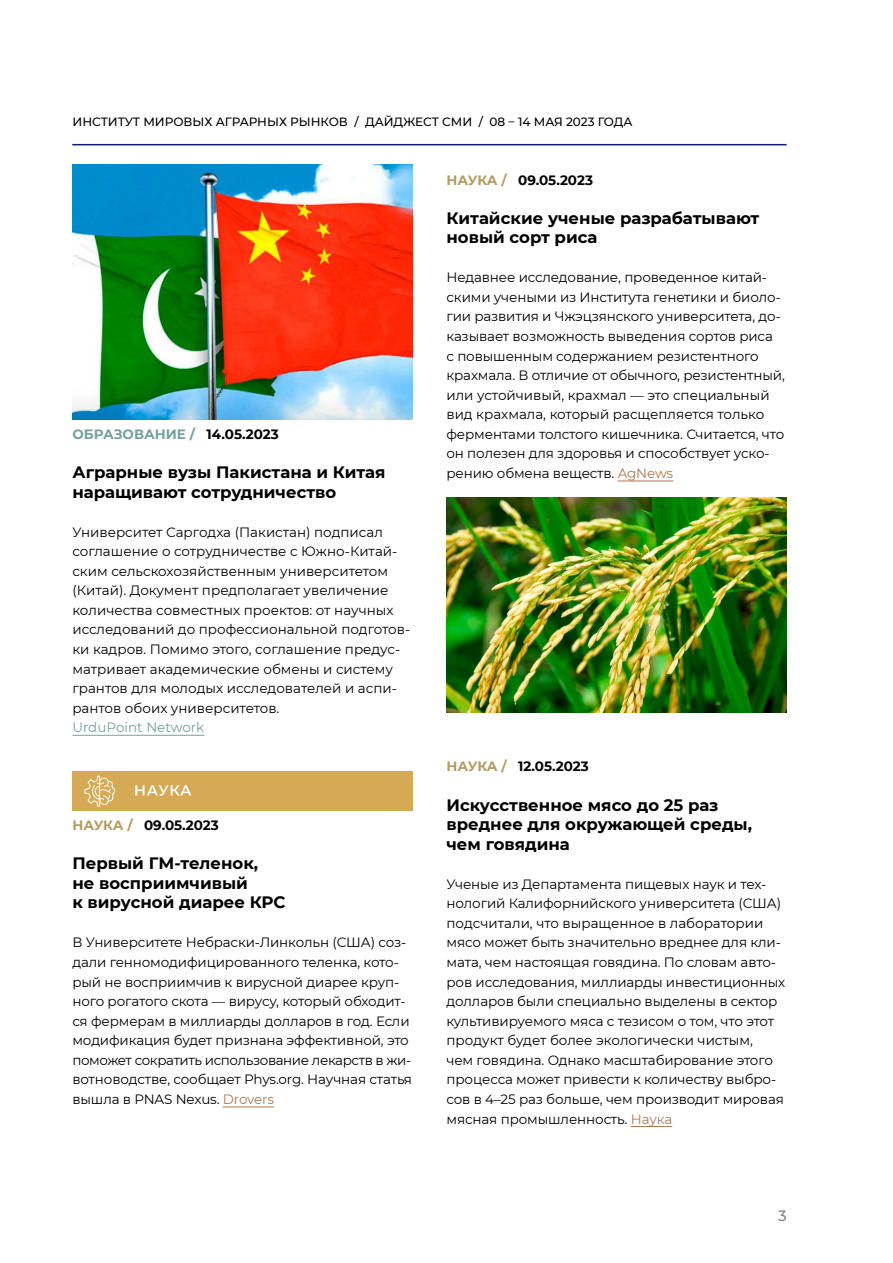
<style>
.page{position:relative;width:893px;height:1263px;background:#fff}
.page>*{position:absolute;margin:0;border:0;box-sizing:border-box;transform-origin:0 0}
.t1{font:700 16.5px/19.5px "Montserrat";color:#000}
.t2{font:500 15px "Montserrat";color:#817f7e}
.t3{font:13.5px/19.5px "Montserrat";letter-spacing:-.01em;color:#000}
.t4{font:700 13.5px "Montserrat";color:#000}
.t5{font:700 13.5px "Montserrat";color:#74a0a1}
.t6{font:13.5px "Montserrat";color:#74a0a1}
.t7{font:500 12px "Montserrat";color:#000}
.s1{color:#b49b61}
.s2{color:#000}
.s3{color:#ae7950}
</style>
<div class="page">
<hr style="left:72px;top:144px;width:715px;height:1px;background:#131a7d">
<hr style="left:223px;top:1106px;width:51px;height:1px;background:#ae7950">
<hr style="left:618px;top:481px;width:55px;height:1px;background:#ae7950">
<hr style="left:631px;top:1126px;width:41px;height:1px;background:#ae7950">
<div style="left:72px;top:771px;width:341px;height:40px;background:#d6aa55"></div>
<svg style="left:135px;top:785px;width:56px;height:11px"></svg>
<svg style="left:84px;top:775px;width:32px;height:32px"></svg>
<img style="left:72px;top:165px;width:340px;height:254px">
<img style="left:447px;top:497px;width:340px;height:216px">
<hr style="left:72px;top:735px;width:132px;height:1px;background:#74a0a1">
<p class="t7" style="left:72px;top:113px;width:561px">ИНСТИТУТ МИРОВЫХ АГРАРНЫХ РЫНКОВ / ДАЙДЖЕСТ СМИ / 08 – 14 МАЯ 2023 ГОДА</p>
<p class="t4" style="left:446px;top:170px;width:148px"><span class="s1">НАУКА /</span> 09.05.2023</p>
<p class="t5" style="left:72px;top:424px;width:208px">ОБРАЗОВАНИЕ / <span class="s2">14.05.2023</span></p>
<p class="t1" style="left:72px;top:461px;width:315px">Аграрные вузы Пакистана и Китая наращивают сотрудничество</p>
<p class="t3" style="left:72px;top:522px;width:339px">Университет Саргодха (Пакистан) подписал соглашение о сотрудничестве с Южно-Китай&shy;ским сельскохозяйственным университетом (Китай). Документ предполагает увеличение количества совместных проектов: от научных исследований до профессиональной подготов&shy;ки кадров. Помимо этого, соглашение предус&shy;матривает академические обмены и систему грантов для молодых исследователей и аспи&shy;рантов обоих университетов.</p>
<p class="t6" style="left:72px;top:718px;width:133px">UrduPoint Network</p>
<p class="t4" style="left:72px;top:815px;width:148px"><span class="s1">НАУКА /</span> 09.05.2023</p>
<p class="t1" style="left:72px;top:853px;width:214px">Первый ГМ-теленок,<br>не восприимчивый<br>к вирусной диарее КРС</p>
<p class="t3" style="left:72px;top:932px;width:341px">В Университете Небраски-Линкольн (США) соз&shy;дали генномодифицированного теленка, кото&shy;рый не восприимчив к вирусной диарее круп&shy;ного рогатого скота — вирусу, который обходит&shy;ся фермерам в миллиарды долларов в год. Если модификация будет признана эффективной, это поможет сократить использование лекарств в жи&shy;вотноводстве, сообщает Рhys.org. Научная статья вышла в PNAS Nexus. <span class="s3">Drovers</span></p>
<p class="t1" style="left:446px;top:207px;width:314px">Китайские ученые разрабатывают новый сорт риса</p>
<p class="t3" style="left:446px;top:267px;width:340px">Недавнее исследование, проведенное китай&shy;скими учеными из Института генетики и биоло&shy;гии развития и Чжэцзянского университета, до&shy;казывает возможность выведения сортов риса<br>с повышенным содержанием резистентного крахмала. В отличие от обычного, резистентный, или устойчивый, крахмал — это специальный вид крахмала, который расщепляется только ферментами толстого кишечника. Считается, что он полезен для здоровья и способствует уско&shy;рению обмена веществ. <span class="s3">AgNews</span></p>
<p class="t4" style="left:446px;top:757px;width:144px"><span class="s1">НАУКА /</span> 12.05.2023</p>
<p class="t1" style="left:446px;top:794px;width:307px">Искусственное мясо до 25 раз вреднее для окружающей среды, чем говядина</p>
<p class="t3" style="left:446px;top:874px;width:340px">Ученые из Департамента пищевых наук и тех&shy;нологий Калифорнийского университета (США) подсчитали, что выращенное в лаборатории мясо может быть значительно вреднее для кли&shy;мата, чем настоящая говядина. По словам авто&shy;ров исследования, миллиарды инвестиционных долларов были специально выделены в сектор культивируемого мяса с тезисом о том, что этот продукт будет более экологически чистым,<br>чем говядина. Однако масштабирование этого процесса может привести к количеству выбро&shy;сов в 4–25 раз больше, чем производит мировая мясная промышленность. <span class="s3">Наука</span></p>
<p class="t2" style="left:778px;top:1205px;width:10px">3</p>
</div>
